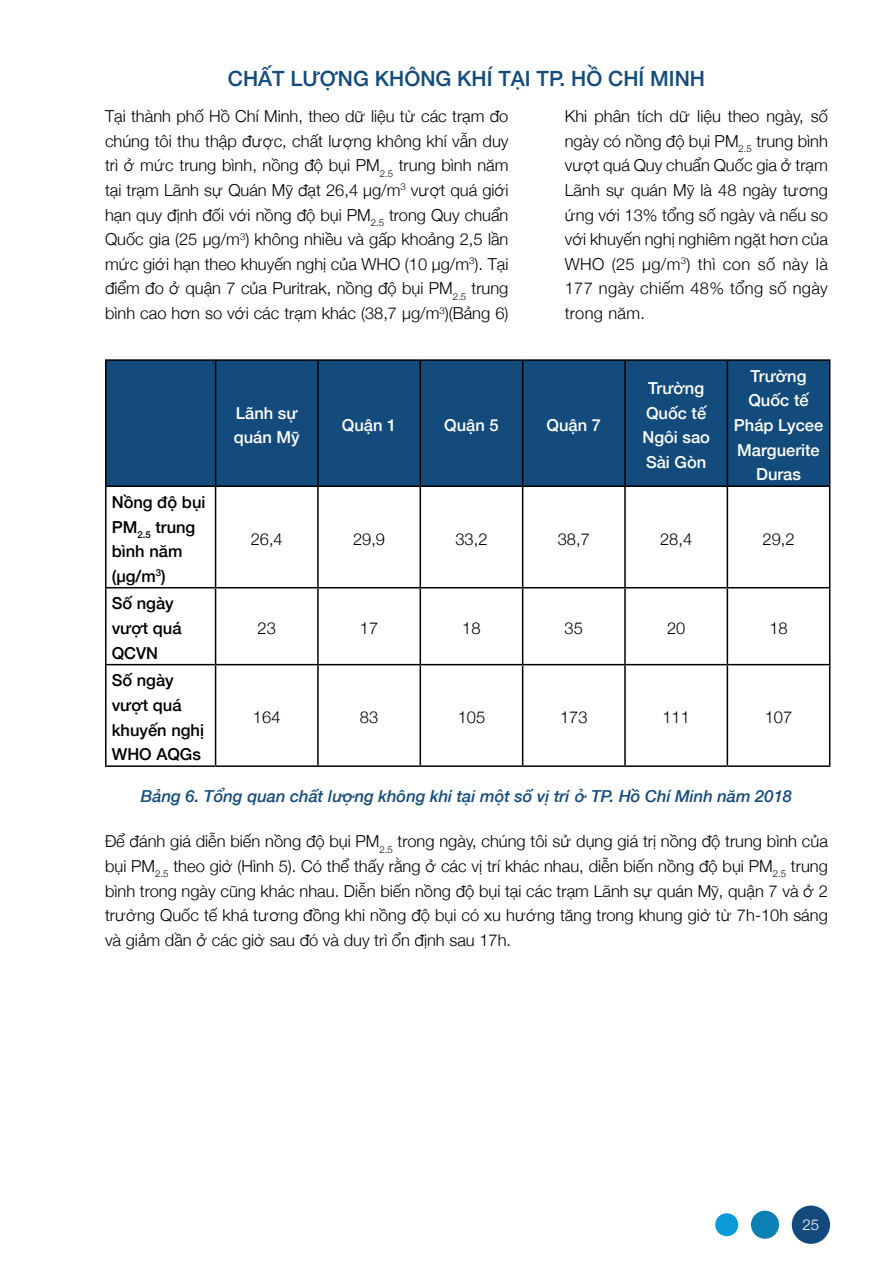
<style>
.page{position:relative;width:893px;height:1263px;background:#fff}
.page>*{position:absolute;margin:0;border:0;box-sizing:border-box;transform-origin:0 0}
.t1{font:500 21px "Helvetica Neue";color:#134b7c}
.t2{font:300 16.5px/24.6px "Helvetica Neue";color:#000;text-align:justify}
.t3{font:500 16.5px/24.6px "Helvetica Neue";color:#fff;text-align:center}
.t4{font:500 16.5px/24.6px "Helvetica Neue";color:#000}
.t5{font:italic 500 16.5px "Helvetica Neue";color:#134b7c}
.t6{font:300 15px "Helvetica Neue";color:#fff}
</style>
<div class="page">
<div style="left:107px;top:361px;width:722px;height:124px;background:#134b7c"></div>
<hr style="left:105px;top:359px;width:111px;height:2px;background:#000">
<hr style="left:105px;top:361px;width:2px;height:124px;background:#000">
<hr style="left:216px;top:359px;width:102px;height:2px;background:#000">
<hr style="left:215px;top:361px;width:1px;height:124px;background:#000">
<hr style="left:318px;top:359px;width:102px;height:2px;background:#000">
<hr style="left:317px;top:361px;width:2px;height:124px;background:#000">
<hr style="left:420px;top:359px;width:103px;height:2px;background:#000">
<hr style="left:420px;top:361px;width:1px;height:124px;background:#000">
<hr style="left:523px;top:359px;width:102px;height:2px;background:#000">
<hr style="left:522px;top:361px;width:1px;height:124px;background:#000">
<hr style="left:625px;top:359px;width:102px;height:2px;background:#000">
<hr style="left:624px;top:361px;width:2px;height:124px;background:#000">
<hr style="left:727px;top:359px;width:103px;height:2px;background:#000">
<hr style="left:727px;top:361px;width:1px;height:124px;background:#000">
<hr style="left:829px;top:361px;width:1px;height:124px;background:#000">
<hr style="left:105px;top:485px;width:111px;height:2px;background:#000">
<hr style="left:105px;top:487px;width:2px;height:100px;background:#000">
<hr style="left:216px;top:485px;width:102px;height:2px;background:#000">
<hr style="left:215px;top:487px;width:1px;height:100px;background:#000">
<hr style="left:318px;top:485px;width:102px;height:2px;background:#000">
<hr style="left:317px;top:487px;width:2px;height:100px;background:#000">
<hr style="left:420px;top:485px;width:103px;height:2px;background:#000">
<hr style="left:420px;top:487px;width:1px;height:100px;background:#000">
<hr style="left:523px;top:485px;width:102px;height:2px;background:#000">
<hr style="left:522px;top:487px;width:1px;height:100px;background:#000">
<hr style="left:625px;top:485px;width:102px;height:2px;background:#000">
<hr style="left:624px;top:487px;width:2px;height:100px;background:#000">
<hr style="left:727px;top:485px;width:103px;height:2px;background:#000">
<hr style="left:727px;top:487px;width:1px;height:100px;background:#000">
<hr style="left:829px;top:487px;width:1px;height:100px;background:#000">
<hr style="left:105px;top:587px;width:111px;height:1px;background:#000">
<hr style="left:105px;top:588px;width:2px;height:76px;background:#000">
<hr style="left:216px;top:587px;width:102px;height:1px;background:#000">
<hr style="left:215px;top:588px;width:1px;height:76px;background:#000">
<hr style="left:318px;top:587px;width:102px;height:1px;background:#000">
<hr style="left:317px;top:588px;width:2px;height:76px;background:#000">
<hr style="left:420px;top:587px;width:103px;height:1px;background:#000">
<hr style="left:420px;top:588px;width:1px;height:76px;background:#000">
<hr style="left:523px;top:587px;width:102px;height:1px;background:#000">
<hr style="left:522px;top:588px;width:1px;height:76px;background:#000">
<hr style="left:625px;top:587px;width:102px;height:1px;background:#000">
<hr style="left:624px;top:588px;width:2px;height:76px;background:#000">
<hr style="left:727px;top:587px;width:103px;height:1px;background:#000">
<hr style="left:727px;top:588px;width:1px;height:76px;background:#000">
<hr style="left:829px;top:588px;width:1px;height:76px;background:#000">
<hr style="left:105px;top:664px;width:111px;height:1px;background:#000">
<hr style="left:105px;top:665px;width:2px;height:100px;background:#000">
<hr style="left:216px;top:664px;width:102px;height:1px;background:#000">
<hr style="left:215px;top:665px;width:1px;height:100px;background:#000">
<hr style="left:318px;top:664px;width:102px;height:1px;background:#000">
<hr style="left:317px;top:665px;width:2px;height:100px;background:#000">
<hr style="left:420px;top:664px;width:103px;height:1px;background:#000">
<hr style="left:420px;top:665px;width:1px;height:100px;background:#000">
<hr style="left:523px;top:664px;width:102px;height:1px;background:#000">
<hr style="left:522px;top:665px;width:1px;height:100px;background:#000">
<hr style="left:625px;top:664px;width:102px;height:1px;background:#000">
<hr style="left:624px;top:665px;width:2px;height:100px;background:#000">
<hr style="left:727px;top:664px;width:103px;height:1px;background:#000">
<hr style="left:727px;top:665px;width:1px;height:100px;background:#000">
<hr style="left:829px;top:665px;width:1px;height:100px;background:#000">
<hr style="left:105px;top:765px;width:111px;height:2px;background:#000">
<hr style="left:216px;top:765px;width:102px;height:2px;background:#000">
<hr style="left:318px;top:765px;width:102px;height:2px;background:#000">
<hr style="left:420px;top:765px;width:103px;height:2px;background:#000">
<hr style="left:523px;top:765px;width:102px;height:2px;background:#000">
<hr style="left:625px;top:765px;width:102px;height:2px;background:#000">
<hr style="left:727px;top:765px;width:103px;height:2px;background:#000">
<div style="left:792px;top:1205px;width:38px;height:39px;background:#124a7d;border-radius:50%"></div>
<div style="left:751px;top:1211px;width:28px;height:28px;background:#0a80b5;border-radius:50%"></div>
<div style="left:715px;top:1213px;width:23px;height:23px;background:#0a99d9;border-radius:50%"></div>
<p class="t1" style="left:228px;top:62px;width:479px">CHẤT LƯỢNG KHÔNG KHÍ TẠI TP. HỒ CHÍ MINH</p>
<p class="t2" style="left:105px;top:103px;width:405px">Tại thành phố Hồ Chí Minh, theo dữ liệu từ các trạm đo chúng tôi thu thập được, chất lượng không khí vẫn duy trì ở mức trung bình, nồng độ bụi PM<sub>2.5</sub> trung bình năm tại trạm Lãnh sự Quán Mỹ đạt 26,4 µg/m<sup>3</sup> vượt quá giới hạn quy định đối với nồng độ bụi PM<sub>2.5</sub> trong Quy chuẩn Quốc gia (25 µg/m<sup>3</sup>) không nhiều và gấp khoảng 2,5 lần mức giới hạn theo khuyến nghị của WHO (10 µg/m<sup>3</sup>). Tại điểm đo ở quận 7 của Puritrak, nồng độ bụi PM<sub>2.5</sub> trung bình cao hơn so với các trạm khác (38,7 µg/m<sup>3</sup>)(Bảng 6)</p>
<p class="t2" style="left:565px;top:103px;width:265px">Khi phân tích dữ liệu theo ngày, số ngày có nồng độ bụi PM<sub>2.5</sub> trung bình vượt quá Quy chuẩn Quốc gia ở trạm Lãnh sự quán Mỹ là 48 ngày tương ứng với 13% tổng số ngày và nếu so với khuyến nghị nghiêm ngặt hơn của WHO (25 µg/m<sup>3</sup>) thì con số này là 177 ngày chiếm 48% tổng số ngày trong năm.</p>
<p class="t4" style="left:112px;top:489px;width:95px">Nồng độ bụi<br>PM<sub>2.5</sub> trung bình năm (µg/m<sup>3</sup>)</p>
<p class="t4" style="left:112px;top:590px;width:71px">Số ngày vượt quá<br>QCVN</p>
<p class="t4" style="left:112px;top:667px;width:94px">Số ngày vượt quá khuyến nghị<br>WHO AQGs</p>
<p class="t3" style="left:234px;top:400px;width:68px;text-align:left">Lãnh sự quán Mỹ</p>
<p class="t3" style="left:342px;top:412px;width:56px">Quận 1</p>
<p class="t3" style="left:444px;top:412px;width:56px">Quận 5</p>
<p class="t3" style="left:547px;top:412px;width:56px">Quận 7</p>
<p class="t3" style="left:642px;top:375px;width:69px">Trường<br>Quốc tế<br>Ngôi sao<br>Sài Gòn</p>
<p class="t3" style="left:734px;top:363px;width:91px">Trường<br>Quốc tế<br>Pháp Lycee<br>Marguerite<br>Duras</p>
<p class="t2" style="left:251px;top:526px;width:34px">26,4</p>
<p class="t2" style="left:353px;top:526px;width:34px">29,9</p>
<p class="t2" style="left:455px;top:526px;width:34px">33,2</p>
<p class="t2" style="left:558px;top:526px;width:34px">38,7</p>
<p class="t2" style="left:660px;top:526px;width:34px">28,4</p>
<p class="t2" style="left:762px;top:526px;width:34px">29,2</p>
<p class="t2" style="left:258px;top:615px;width:20px">23</p>
<p class="t2" style="left:360px;top:615px;width:20px">17</p>
<p class="t2" style="left:462px;top:615px;width:20px">18</p>
<p class="t2" style="left:565px;top:615px;width:20px">35</p>
<p class="t2" style="left:667px;top:615px;width:20px">20</p>
<p class="t2" style="left:769px;top:615px;width:20px">18</p>
<p class="t2" style="left:253px;top:704px;width:29px">164</p>
<p class="t2" style="left:360px;top:704px;width:20px">83</p>
<p class="t2" style="left:458px;top:704px;width:29px">105</p>
<p class="t2" style="left:560px;top:704px;width:29px">173</p>
<p class="t2" style="left:662px;top:704px;width:29px">111</p>
<p class="t2" style="left:765px;top:704px;width:29px">107</p>
<p class="t5" style="left:141px;top:782px;width:653px">Bảng 6. Tổng quan chất lượng không khí tại một số vị trí ở TP. Hồ Chí Minh năm 2018</p>
<p class="t2" style="left:105px;top:828px;width:724px">Để đánh giá diễn biến nồng độ bụi PM<sub>2.5</sub> trong ngày, chúng tôi sử dụng giá trị nồng độ trung bình của bụi PM<sub>2.5</sub> theo giờ (Hình 5). Có thể thấy rằng ở các vị trí khác nhau, diễn biến nồng độ bụi PM<sub>2.5</sub> trung bình trong ngày cũng khác nhau. Diễn biến nồng độ bụi tại các trạm Lãnh sự quán Mỹ, quận 7 và ở 2 trường Quốc tế khá tương đồng khi nồng độ bụi có xu hướng tăng trong khung giờ từ 7h-10h sáng và giảm dần ở các giờ sau đó và duy trì ổn định sau 17h.</p>
<p class="t6" style="left:803px;top:1212px;width:18px">25</p>
</div>
